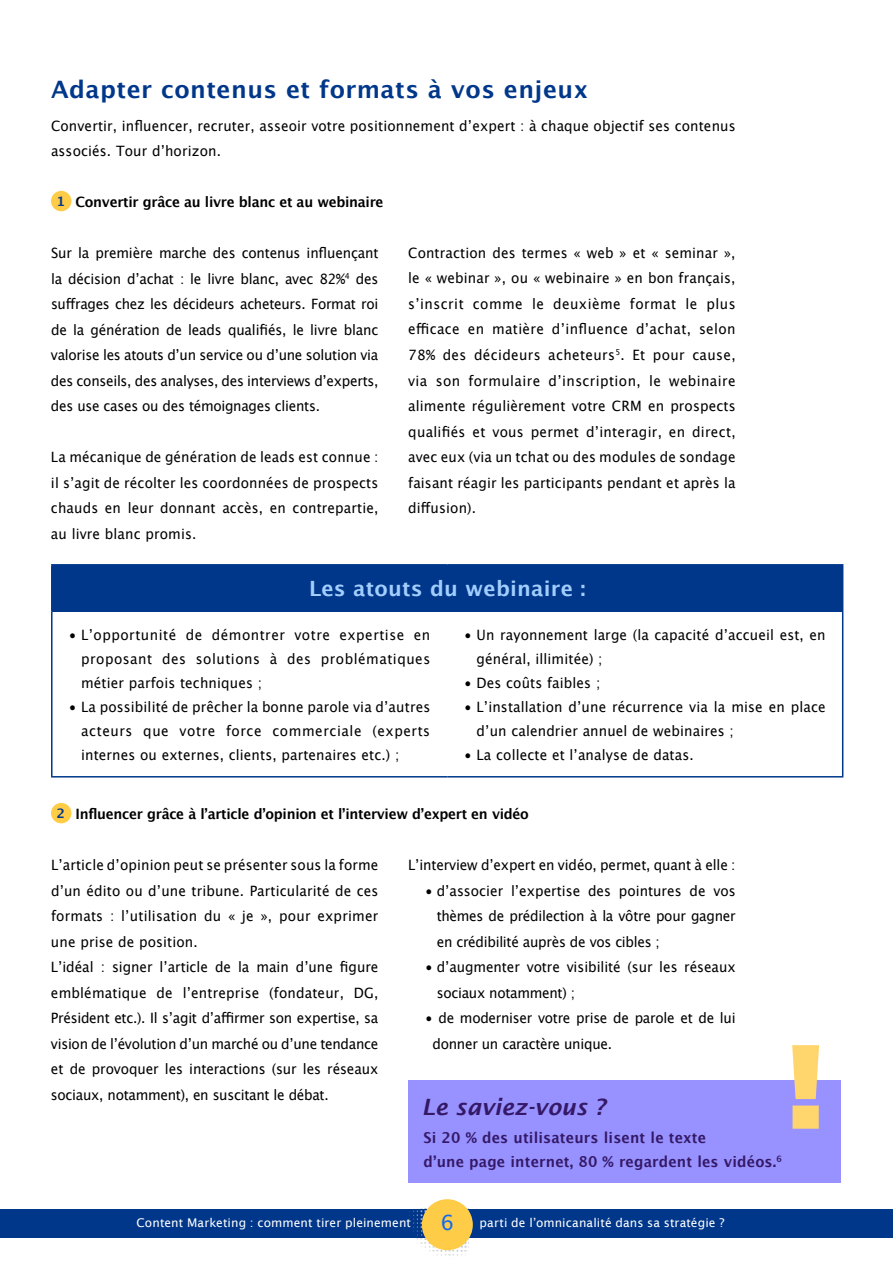
<style>
.page{position:relative;width:893px;height:1263px;background:#fff}
.page>*{position:absolute;margin:0;border:0;box-sizing:border-box;transform-origin:0 0}
.t1{font:700 24px "Lucida Grande";letter-spacing:.02em;color:#00378a}
.t2{font:italic 600 22.5px "Lucida Sans";color:#351967}
.t3{font:700 21px "Lucida Grande";letter-spacing:.01em;color:#a2ceff}
.t4{font:21px "Lucida Sans";color:#136af0}
.t5{font:700 15px/24px "Lucida Grande";letter-spacing:.01em;color:#351967;scale:.95 1}
.t6{font:14.25px/25.5px "Lucida Grande";letter-spacing:.01em;color:#000;text-align:justify;scale:.95 1}
.t7{font:700 14.25px "Lucida Grande";letter-spacing:-.02em;color:#000;scale:.95 1}
.t8{font:14.25px/25.5px "Lucida Grande";letter-spacing:-.02em;color:#000;scale:.95 1}
.t9{font:14.25px "Lucida Grande";letter-spacing:-.01em;color:#000;scale:.95 1}
.t10{font:12px "Lucida Sans";letter-spacing:.01em;color:#fff}
.s1{font-size:13.05px;color:#00378a}
</style>
<div class="page">
<div style="left:0;top:1209px;width:893px;height:29px;background:#00378a"></div>
<img style="left:409px;top:1208px;width:59px;height:48px">
<div style="left:422px;top:1199px;width:51px;height:51px;background:#ffcc48;border-radius:50%"></div>
<div style="left:408px;top:1081px;width:433px;height:102px;background:#9792ff"></div>
<svg style="left:792px;top:1045px;width:27px;height:84px;background:#f0ce86"></svg>
<div style="left:51px;top:191px;width:20px;height:20px;background:#ffcc48;border-radius:50%"></div>
<div style="left:51px;top:803px;width:20px;height:20px;background:#ffcc48;border-radius:50%"></div>
<div style="left:52px;top:565px;width:791px;height:47px;background:#00378a"></div>
<hr style="left:51px;top:612px;width:2px;height:164px;background:#00378a">
<hr style="left:842px;top:612px;width:1px;height:164px;background:#00378a">
<hr style="left:51px;top:776px;width:396px;height:1px;background:#00378a">
<hr style="left:447px;top:776px;width:396px;height:1px;background:#00378a">
<hr style="left:51px;top:564px;width:396px;height:2px;background:#00378a">
<hr style="left:51px;top:566px;width:2px;height:46px;background:#00378a">
<hr style="left:447px;top:564px;width:396px;height:2px;background:#00378a">
<h1 class="t1" style="left:51px;top:70px;width:538px">Adapter contenus et formats à vos enjeux</h1>
<p class="t6" style="left:51px;top:113px;width:722px">Convertir, influencer, recruter, asseoir votre positionnement d’expert : à chaque objectif ses contenus associés. Tour d’horizon.</p>
<p class="t7" style="left:56px;top:190px;width:346px"><span class="s1">1</span> Convertir grâce au livre blanc et au webinaire</p>
<p class="t6" style="left:51px;top:240px;width:346px">Sur la première marche des contenus influençant la décision d’achat : le livre blanc, avec 82%<sup>4</sup> des suffrages chez les décideurs acheteurs. Format roi de la génération de leads qualifiés, le livre blanc valorise les atouts d’un service ou d’une solution via des conseils, des analyses, des interviews d’experts, des use cases ou des témoignages clients.</p>
<p class="t6" style="left:51px;top:444px;width:346px">La mécanique de génération de leads est connue : il s’agit de récolter les coordonnées de prospects chauds en leur donnant accès, en contrepartie, au livre blanc promis.</p>
<p class="t6" style="left:408px;top:240px;width:346px">Contraction des termes « web » et « seminar », le « webinar », ou « webinaire » en bon français, s’inscrit comme le deuxième format le plus efficace en matière d’influence d’achat, selon 78% des décideurs acheteurs<sup>5</sup>. Et pour cause, via son formulaire d’inscription, le webinaire alimente régulièrement votre CRM en prospects qualifiés et vous permet d’interagir, en direct, avec eux (via un tchat ou des modules de sondage faisant réagir les participants pendant et après la diffusion).</p>
<h3 class="t3" style="left:309px;top:572px;width:278px">Les atouts du webinaire :</h3>
<p class="t6" style="left:81px;top:623px;width:369px;line-height:24px;text-indent:-12px">• L’opportunité de démontrer votre expertise en proposant des solutions à des problématiques métier parfois techniques ;</p>
<p class="t6" style="left:81px;top:695px;width:369px;line-height:24px;text-indent:-12px">• La possibilité de prêcher la bonne parole via d’autres acteurs que votre force commerciale (experts internes ou externes, clients, partenaires etc.) ;</p>
<p class="t6" style="left:477px;top:623px;width:369px;line-height:24px;text-indent:-12px">• Un rayonnement large (la capacité d’accueil est, en général, illimitée) ;</p>
<p class="t6" style="left:464px;top:670px;width:145px">• Des coûts faibles ;</p>
<p class="t6" style="left:477px;top:695px;width:369px;line-height:24px;text-indent:-12px">• L’installation d’une récurrence via la mise en place d’un calendrier annuel de webinaires ;</p>
<p class="t6" style="left:464px;top:742px;width:243px">• La collecte et l’analyse de datas.</p>
<p class="t7" style="left:56px;top:802px;width:499px"><span class="s1">2</span> Influencer grâce à l’article d’opinion et l’interview d’expert en vidéo</p>
<p class="t6" style="left:51px;top:852px;width:346px;text-align:left">L’article d’opinion peut se présenter sous la forme d’un édito ou d’une tribune. Particularité de ces formats : l’utilisation du « je », pour exprimer une prise de position.<br>L’idéal : signer l’article de la main d’une figure emblématique de l’entreprise (fondateur, DG, Président etc.). Il s’agit d’affirmer son expertise, sa vision de l’évolution d’un marché ou d’une tendance et de provoquer les interactions (sur les réseaux sociaux, notamment), en suscitant le débat.</p>
<p class="t9" style="left:408px;top:857px;width:346px">L’interview d’expert en vidéo, permet, quant à elle :</p>
<p class="t6" style="left:437px;top:878px;width:316px;text-indent:-12px">• d’associer l’expertise des pointures de vos thèmes de prédilection à la vôtre pour gagner en crédibilité auprès de vos cibles ;</p>
<p class="t6" style="left:437px;top:954px;width:316px;text-indent:-12px">• d’augmenter votre visibilité (sur les réseaux sociaux notamment) ;</p>
<p class="t8" style="left:432px;top:1005px;width:321px;text-indent:-7px">• de moderniser votre prise de parole et de lui donner un caractère unique.</p>
<h2 class="t2" style="left:422px;top:1094px;width:186px">Le saviez-vous ?</h2>
<p class="t5" style="left:423px;top:1125px;width:379px">Si 20 % des utilisateurs lisent le texte<br>d’une page internet, 80 % regardent les vidéos.<sup>6</sup></p>
<h3 class="t4" style="left:441px;top:1211px;width:15px">6</h3>
<p class="t10" style="left:137px;top:1216px;width:276px">Content Marketing : comment tirer pleinement</p>
<p class="t10" style="left:479px;top:1216px;width:247px">parti de l’omnicanalité dans sa stratégie ?</p>
</div>
